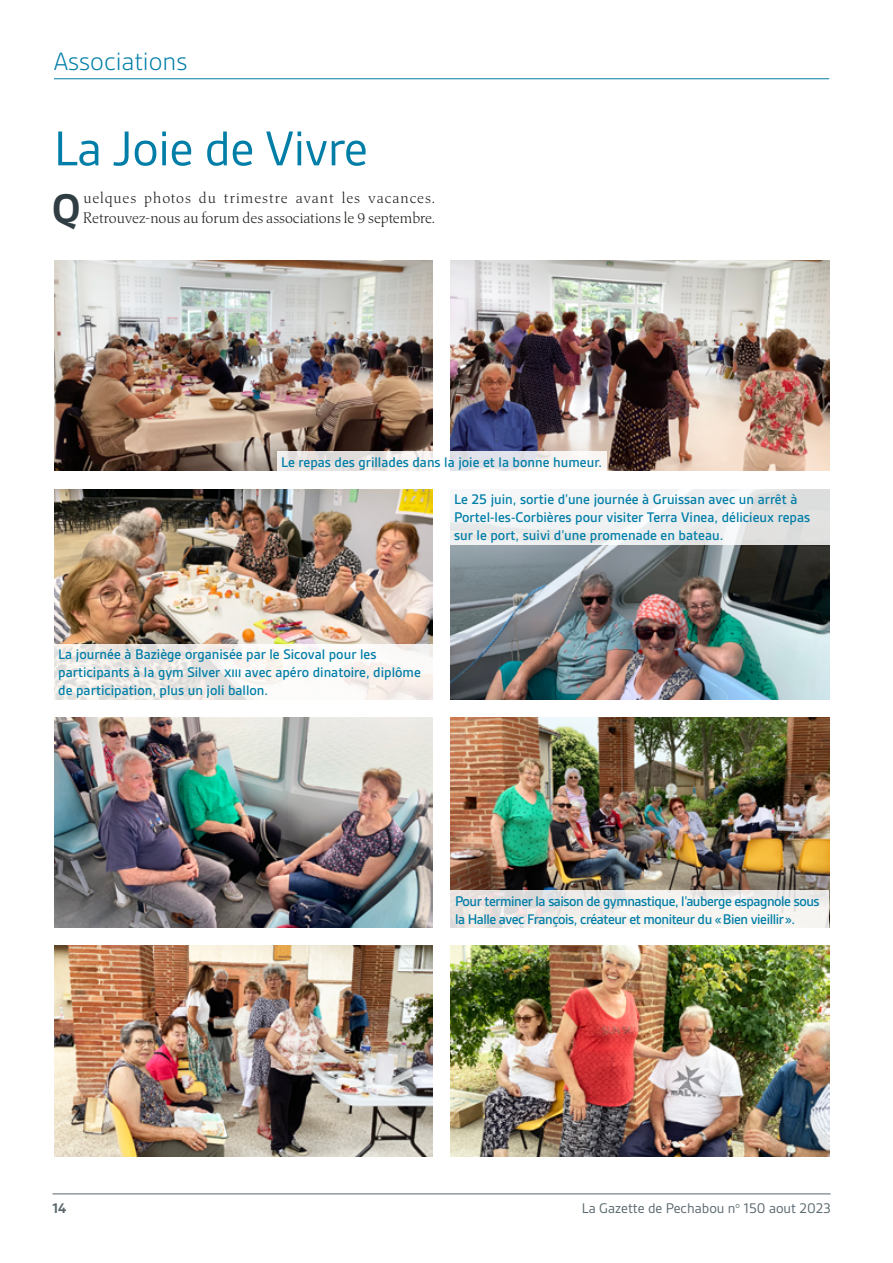
<style>
.page{position:relative;width:893px;height:1263px;background:#fff}
.page>*{position:absolute;margin:0;border:0;box-sizing:border-box;transform-origin:0 0}
.titre{font:52.5px "Gesta";letter-spacing:-.01em;color:#007ea7}
.txt_lettrine_2{font:700 44.55px "Gesta";color:#303d43}
.rubrique{font:300 27px "Gesta";color:#007ea7}
.Légende_photo{font:500 15px/18px "Gesta";color:#007ea7}
.Légende_photo-2{font:500 15px/18px "Gesta";letter-spacing:-.03em;color:#007ea7}
.txt_lettrine_2-2{font:300 15px/19px "Classica Pro";color:#1d1d1b}
.t1{font:15px "Gesta";color:#5a686e}
.t2{font:700 15px "Gesta";color:#5a686e}
</style>
<div class="page">
<hr style="left:54px;top:79px;width:775px;height:1px;background:#007ea7">
<hr style="left:53px;top:1193px;width:778px;height:1px;background:#5a686e">
<img style="left:54px;top:489px;width:379px;height:155px">
<img style="left:451px;top:545px;width:378px;height:155px">
<img style="left:54px;top:718px;width:379px;height:210px">
<img style="left:451px;top:718px;width:378px;height:172px">
<img style="left:54px;top:946px;width:379px;height:210px">
<img style="left:451px;top:946px;width:378px;height:210px">
<img style="left:54px;top:261px;width:379px;height:210px">
<img style="left:451px;top:261px;width:378px;height:210px">
<svg style="left:451px;top:890px;width:378px;height:38px;fill:#f3f0ec"></svg>
<svg style="left:450px;top:489px;width:379px;height:56px;fill:#eef0f1"></svg>
<svg style="left:54px;top:644px;width:379px;height:56px"></svg>
<svg style="left:277px;top:451px;width:329px;height:20px"></svg>
<p class="rubrique" style="left:54px;top:46px;width:135px">Associations</p>
<p class="titre" style="left:54px;top:119px;width:316px">La Joie de Vivre</p>
<p class="txt_lettrine_2" style="left:52px;top:183px;width:31px">Q</p>
<p class="txt_lettrine_2-2" style="left:83px;top:188px;width:353px">uelques photos du trimestre avant les vacances.<br>Retrouvez-nous au forum des associations le 9 septembre.</p>
<p class="Légende_photo" style="left:281px;top:453px;width:322px">Le repas des grillades dans la joie et la bonne humeur.</p>
<p class="Légende_photo" style="left:454px;top:491px;width:357px">Le 25 juin, sortie d’une journée à Gruissan avec un arrêt à<br>Portel-les-Corbières pour visiter Terra Vinea, délicieux repas sur le port, suivi d’une promenade en bateau.</p>
<p class="Légende_photo" style="left:58px;top:645px;width:364px">La journée à Baziège organisée par le Sicoval pour les participants à la gym Silver xiii avec apéro dinatoire, diplôme de participation, plus un joli ballon.</p>
<p class="Légende_photo-2" style="left:455px;top:892px;width:366px">Pour terminer la saison de gymnastique, l’auberge espagnole sous la Halle avec François, créateur et moniteur du «Bien vieillir».</p>
<p class="t2" style="left:53px;top:1200px;width:15px">14</p>
<p class="t1" style="left:582px;top:1200px;width:250px">La Gazette de Pechabou n<sup>o</sup> 150 aout 2023</p>
</div>
